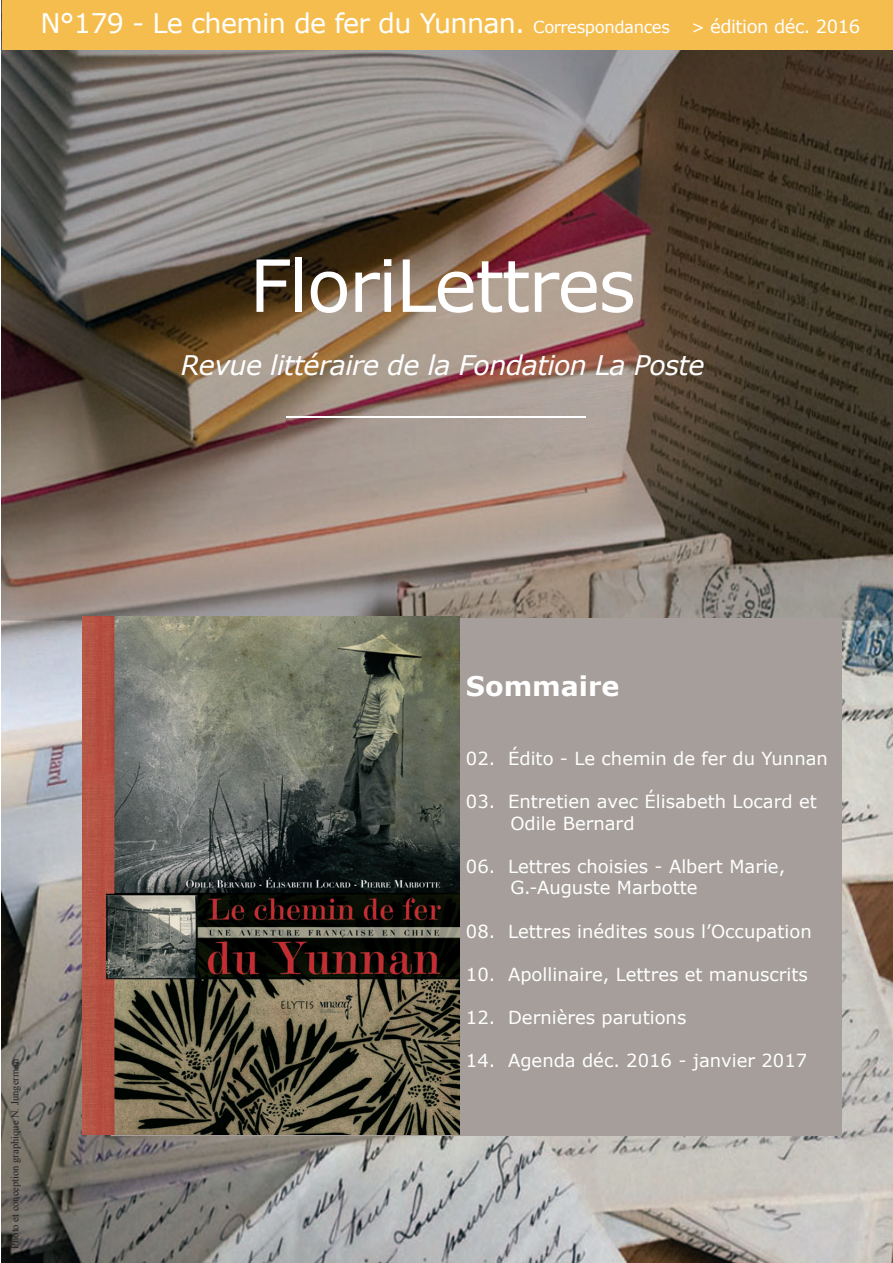
<style>
.page{position:relative;width:893px;height:1263px;background:#fff}
.page>*{position:absolute;margin:0;border:0;box-sizing:border-box;transform-origin:0 0}
.t1{font:72px "Verdana";letter-spacing:-.025em;color:#fff}
.t2{font:27px "Verdana";letter-spacing:-.025em;color:#fff}
.t3{font:italic 27px "Verdana";letter-spacing:-.025em;color:#fff}
.t4{font:700 27px "Verdana";color:#fff}
.t5{font:18px/21.6px "Verdana";color:#fff}
.t6{font:10.5px "Times New Roman";color:#231f20}
.s1{font-size:16.5px}
.s2{font-size:18px}
</style>
<div class="page">
<img style="left:1px;top:1px;width:891px;height:1262px">
<hr style="left:286px;top:417px;width:300px;height:1px;background:#fff">
<div style="left:111px;top:618px;width:730px;height:517px;background:#a59e9b"></div>
<div style="left:2px;top:0;width:891px;height:50px;background:#f5bd4e"></div>
<img style="left:82px;top:617px;width:377px;height:518px">
<h2 class="t2" style="left:40px;top:6px;width:821px">N°179 - Le chemin de fer du Yunnan. <span class="s1">Correspondances &gt;</span> <span class="s2">édition déc. 2016</span></h2>
<h1 class="t1" style="left:249px;top:240px;width:388px">FloriLettres</h1>
<h2 class="t3" style="left:181px;top:348px;width:525px">Revue littéraire de la Fondation La Poste</h2>
<p class="t6" style="left:9px;top:1249px;width:191px;rotate:-90deg">Photo et conception graphique N. Jungerman</p>
<h2 class="t4" style="left:466px;top:669px;width:155px">Sommaire</h2>
<p class="t5" style="left:466px;top:747px;width:363px">02. Édito - Le chemin de fer du Yunnan</p>
<p class="t5" style="left:510px;top:790px;width:308px;text-indent:-44px">03. Entretien avec Élisabeth Locard et<br>Odile Bernard</p>
<p class="t5" style="left:510px;top:855px;width:276px;text-indent:-44px">06. Lettres choisies - Albert Marie,<br>G.-Auguste Marbotte</p>
<p class="t5" style="left:466px;top:919px;width:347px">08. Lettres inédites sous l’Occupation</p>
<p class="t5" style="left:466px;top:963px;width:343px">10. Apollinaire, Lettres et manuscrits</p>
<p class="t5" style="left:466px;top:1006px;width:222px">12. Dernières parutions</p>
<p class="t5" style="left:466px;top:1049px;width:343px">14. Agenda déc. 2016 - janvier 2017</p>
</div>
